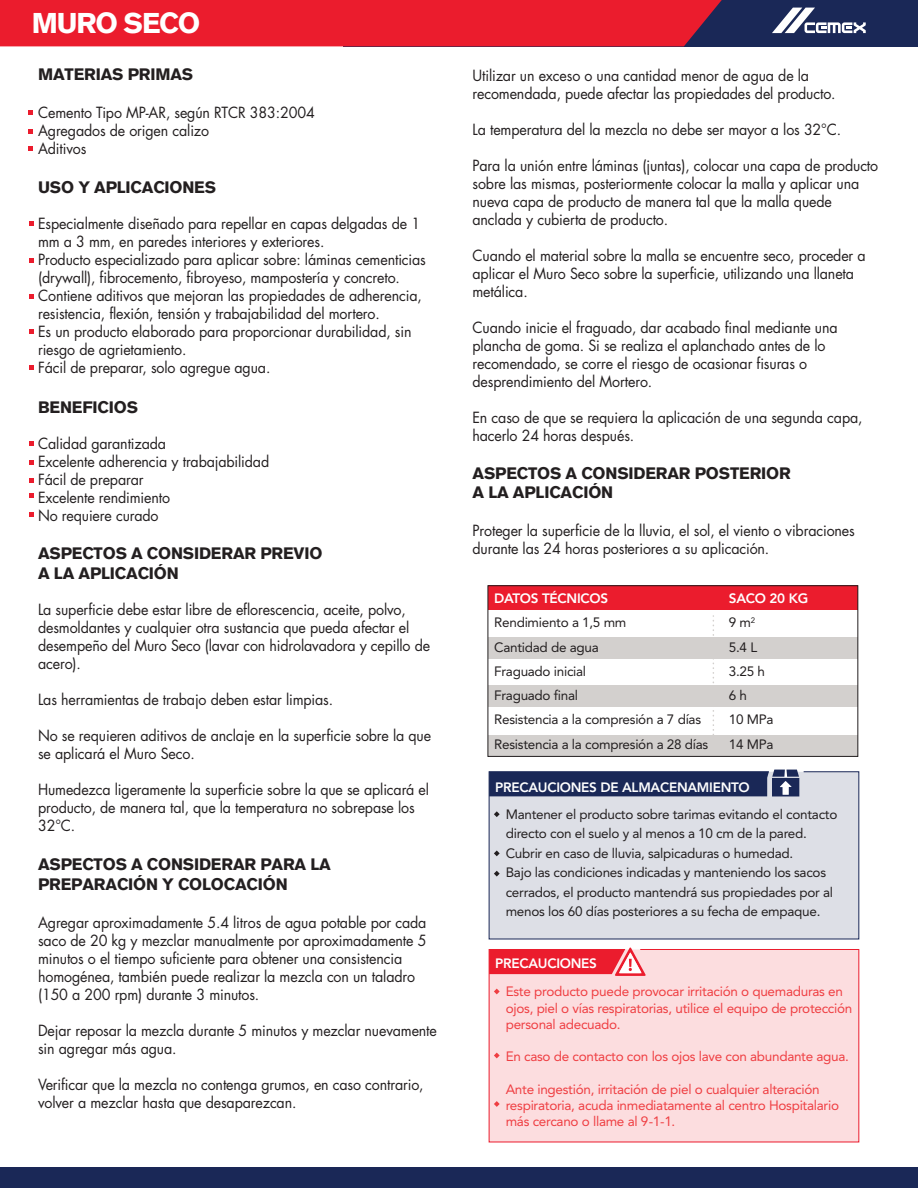
<style>
.page{position:relative;width:918px;height:1188px;background:#fff}
.page>*{position:absolute;margin:0;border:0;box-sizing:border-box;transform-origin:0 0}
.t1{font:700 28.5px "Akzidenz Grotesk BE";letter-spacing:-.04em;color:#fff}
.t2{font:700 16.5px/19.8px "Akzidenz Grotesk BE";letter-spacing:-.01em;color:#231f20}
.t3{font:15px/18px "Futura";letter-spacing:-.01em;color:#231f20;scale:.95 1}
.t4{font:13.5px/19.5px "Avenir LT Std";letter-spacing:-.02em;color:#231f20}
.t5{font:13.5px/16.2px "Avenir LT Std";letter-spacing:-.02em;color:#ef3e42}
.t6{font:800 13.5px "Avenir LT Std";letter-spacing:-.02em;color:#fff}
</style>
<div class="page">
<div style="left:344px;top:0;width:574px;height:46px;background:#1a2857"></div>
<div style="left:0;top:0;width:722px;height:46px;background:#eb1c2d"></div>
<svg style="left:772px;top:8px;width:94px;height:25px"></svg>
<svg style="left:29px;top:110px;width:4px;height:4px"></svg>
<div style="left:488px;top:949px;width:372px;height:194px;background:#fcdddf"></div>
<svg style="left:489px;top:947px;width:157px;height:29px;background:#ef4c59"></svg>
<svg style="left:494px;top:989px;width:6px;height:5px"></svg>
<svg style="left:494px;top:1053px;width:6px;height:5px"></svg>
<svg style="left:494px;top:1101px;width:6px;height:6px"></svg>
<svg style="left:29px;top:129px;width:4px;height:4px"></svg>
<svg style="left:29px;top:147px;width:4px;height:4px"></svg>
<svg style="left:30px;top:222px;width:4px;height:4px"></svg>
<svg style="left:30px;top:258px;width:4px;height:5px"></svg>
<svg style="left:30px;top:294px;width:4px;height:5px"></svg>
<svg style="left:30px;top:329px;width:4px;height:4px"></svg>
<svg style="left:30px;top:366px;width:4px;height:4px"></svg>
<svg style="left:30px;top:441px;width:4px;height:5px"></svg>
<svg style="left:30px;top:460px;width:4px;height:4px"></svg>
<svg style="left:30px;top:478px;width:4px;height:5px"></svg>
<svg style="left:30px;top:494px;width:4px;height:4px"></svg>
<svg style="left:30px;top:513px;width:4px;height:4px"></svg>
<div style="left:488px;top:586px;width:370px;height:24px;background:#eb1c2d"></div>
<div style="left:488px;top:637px;width:370px;height:21px;background:#d3d0ce"></div>
<div style="left:488px;top:686px;width:370px;height:21px;background:#d3d0ce"></div>
<div style="left:488px;top:736px;width:370px;height:21px;background:#d3d0ce"></div>
<div style="left:487px;top:585px;width:371px;height:172px;border:1px solid #231f20"></div>
<svg style="left:713px;top:616px;width:1px;height:120px"></svg>
<div style="left:488px;top:771px;width:372px;height:169px;background:#dddfe6"></div>
<svg style="left:494px;top:811px;width:6px;height:6px"></svg>
<svg style="left:494px;top:851px;width:6px;height:5px"></svg>
<svg style="left:494px;top:871px;width:6px;height:6px"></svg>
<svg style="left:489px;top:770px;width:310px;height:27px;background:#2e3b65"></svg>
<div style="left:0;top:1168px;width:918px;height:20px;background:#1a2857"></div>
<h1 class="t1" style="left:32px;top:7px;width:170px">MURO SECO</h1>
<p class="t2" style="left:38px;top:65px;width:157px">MATERIAS PRIMAS</p>
<p class="t3" style="left:38px;top:103px;width:293px">Cemento Tipo MP-AR, según RTCR 383:2004<br>Agregados de origen calizo<br>Aditivos</p>
<p class="t2" style="left:38px;top:178px;width:180px">USO Y APLICACIONES</p>
<p class="t3" style="left:38px;top:215px;width:410px">Especialmente diseñado para repellar en capas delgadas de 1 mm a 3 mm, en paredes interiores y exteriores.<br>Producto especializado para aplicar sobre: láminas cementicias (drywall), fibrocemento, fibroyeso, mampostería y concreto.<br>Contiene aditivos que mejoran las propiedades de adherencia, resistencia, flexión, tensión y trabajabilidad del mortero.<br>Es un producto elaborado para proporcionar durabilidad, sin riesgo de agrietamiento.<br>Fácil de preparar, solo agregue agua.</p>
<p class="t2" style="left:38px;top:398px;width:101px">BENEFICIOS</p>
<p class="t3" style="left:38px;top:434px;width:245px">Calidad garantizada<br>Excelente adherencia y trabajabilidad<br>Fácil de preparar<br>Excelente rendimiento<br>No requiere curado</p>
<p class="t2" style="left:38px;top:543px;width:286px">ASPECTOS A CONSIDERAR PREVIO<br>A LA APLICACIÓN</p>
<p class="t3" style="left:38px;top:600px;width:414px">La superficie debe estar libre de eflorescencia, aceite, polvo, desmoldantes y cualquier otra sustancia que pueda afectar el desempeño del Muro Seco (lavar con hidrolavadora y cepillo de acero).</p>
<p class="t3" style="left:38px;top:690px;width:312px">Las herramientas de trabajo deben estar limpias.</p>
<p class="t3" style="left:38px;top:726px;width:415px">No se requieren aditivos de anclaje en la superficie sobre la que se aplicará el Muro Seco.</p>
<p class="t3" style="left:38px;top:780px;width:413px">Humedezca ligeramente la superficie sobre la que se aplicará el producto, de manera tal, que la temperatura no sobrepase los<br>32°C.</p>
<p class="t2" style="left:38px;top:855px;width:294px">ASPECTOS A CONSIDERAR PARA LA<br>PREPARACIÓN Y COLOCACIÓN</p>
<p class="t3" style="left:38px;top:913px;width:410px">Agregar aproximadamente 5.4 litros de agua potable por cada saco de 20 kg y mezclar manualmente por aproximadamente 5 minutos o el tiempo suficiente para obtener una consistencia homogénea, también puede realizar la mezcla con un taladro (150 a 200 rpm) durante 3 minutos.</p>
<p class="t3" style="left:38px;top:1021px;width:421px">Dejar reposar la mezcla durante 5 minutos y mezclar nuevamente sin agregar más agua.</p>
<p class="t3" style="left:38px;top:1075px;width:407px">Verificar que la mezcla no contenga grumos, en caso contrario, volver a mezclar hasta que desaparezcan.</p>
<p class="t3" style="left:473px;top:66px;width:384px">Utilizar un exceso o una cantidad menor de agua de la recomendada, puede afectar las propiedades del producto.</p>
<p class="t3" style="left:473px;top:120px;width:390px">La temperatura del la mezcla no debe ser mayor a los 32°C.</p>
<p class="t3" style="left:473px;top:156px;width:429px">Para la unión entre láminas (juntas), colocar una capa de producto sobre las mismas, posteriormente colocar la malla y aplicar una nueva capa de producto de manera tal que la malla quede anclada y cubierta de producto.</p>
<p class="t3" style="left:473px;top:246px;width:415px">Cuando el material sobre la malla se encuentre seco, proceder a aplicar el Muro Seco sobre la superficie, utilizando una llaneta metálica.</p>
<p class="t3" style="left:473px;top:318px;width:386px">Cuando inicie el fraguado, dar acabado final mediante una plancha de goma. Si se realiza el aplanchado antes de lo recomendado, se corre el riesgo de ocasionar fisuras o desprendimiento del Mortero.</p>
<p class="t3" style="left:473px;top:408px;width:412px">En caso de que se requiera la aplicación de una segunda capa, hacerlo 24 horas después.</p>
<p class="t2" style="left:473px;top:463px;width:320px">ASPECTOS A CONSIDERAR POSTERIOR<br>A LA APLICACIÓN</p>
<p class="t3" style="left:473px;top:521px;width:404px">Proteger la superficie de la lluvia, el sol, el viento o vibraciones durante las 24 horas posteriores a su aplicación.</p>
<p class="t6" style="left:494px;top:590px;width:115px">DATOS TÉCNICOS</p>
<p class="t6" style="left:729px;top:590px;width:81px">SACO 20 KG</p>
<p class="t4" style="left:494px;top:613px;width:134px">Rendimiento a 1,5 mm</p>
<p class="t4" style="left:729px;top:613px;width:28px">9 m<sup>2</sup></p>
<p class="t4" style="left:494px;top:637px;width:106px">Cantidad de agua</p>
<p class="t4" style="left:729px;top:637px;width:30px">5.4 L</p>
<p class="t4" style="left:494px;top:662px;width:93px">Fraguado inicial</p>
<p class="t4" style="left:729px;top:662px;width:38px">3.25 h</p>
<p class="t4" style="left:494px;top:686px;width:85px">Fraguado final</p>
<p class="t4" style="left:729px;top:686px;width:20px">6 h</p>
<p class="t4" style="left:494px;top:710px;width:208px">Resistencia a la compresión a 7 días</p>
<p class="t4" style="left:729px;top:710px;width:46px">10 MPa</p>
<p class="t4" style="left:494px;top:734px;width:216px">Resistencia a la compresión a 28 días</p>
<p class="t4" style="left:729px;top:734px;width:46px">14 MPa</p>
<p class="t6" style="left:495px;top:779px;width:256px">PRECAUCIONES DE ALMACENAMIENTO</p>
<p class="t4" style="left:506px;top:804px;width:333px">Mantener el producto sobre tarimas evitando el contacto directo con el suelo y al menos a 10 cm de la pared.<br>Cubrir en caso de lluvia, salpicaduras o humedad.<br>Bajo las condiciones indicadas y manteniendo los sacos cerrados, el producto mantendrá sus propiedades por al menos los 60 días posteriores a su fecha de empaque.</p>
<p class="t6" style="left:495px;top:956px;width:103px">PRECAUCIONES</p>
<p class="t5" style="left:506px;top:984px;width:348px">Este producto puede provocar irritación o quemaduras en ojos, piel o vías respiratorias, utilice el equipo de protección personal adecuado.</p>
<p class="t5" style="left:506px;top:1049px;width:345px">En caso de contacto con los ojos lave con abundante agua.</p>
<p class="t5" style="left:506px;top:1081px;width:335px">Ante ingestión, irritación de piel o cualquier alteración respiratoria, acuda inmediatamente al centro Hospitalario más cercano o llame al 9-1-1.</p>
</div>
